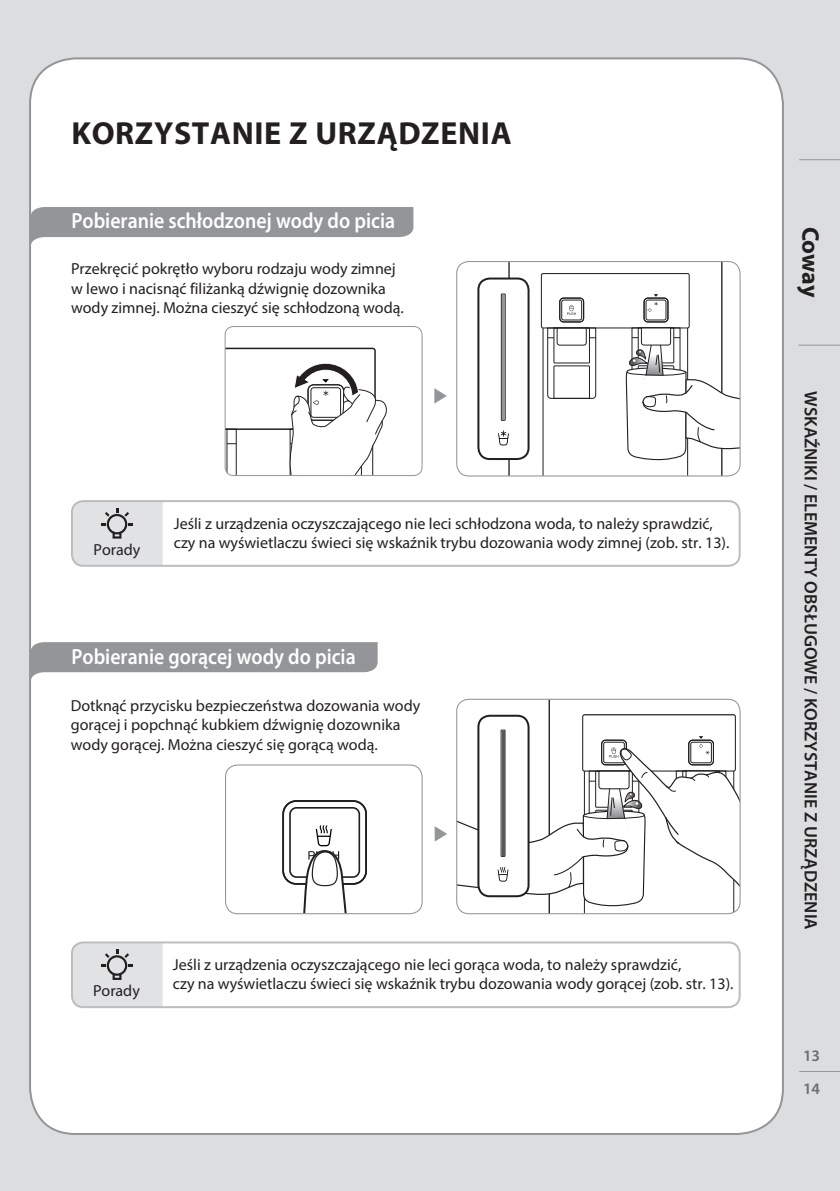
<style>
.page{position:relative;width:840px;height:1191px;background:#fff}
.page>*{position:absolute;margin:0;border:0;box-sizing:border-box;transform-origin:0 0}
.Heading_level1{font:700 32px "Myriad Pro";letter-spacing:.02em;color:#231f20}
.Section_level1{font:700 24px "Myriad Pro";letter-spacing:-.01em;color:#231f20}
.t1{font:600 22px "Myriad Pro";color:#fff;scale:.9 1}
.t2{font:20.2px "Yoon Gothic L";color:#939598;scale:.95 1}
.Section_level2{font:600 18px "Myriad Pro";color:#231f20}
.Body_level1{font:16px/19.2px "Myriad Pro";color:#231f20}
.Step_list{font:16px/19.2px "Myriad Pro";color:#231f20}
.t3{font:600 16px "Myriad Pro";color:#6c6d70}
</style>
<div class="page">
<div style="left:0;top:0;width:839px;height:1191px;background:#dcdddf"></div>
<div style="left:30px;top:58px;width:752px;height:1076px;background:#fff;border-radius:45px"></div>
<hr style="left:798px;top:159px;width:41px;height:1px;background:#939598">
<hr style="left:798px;top:1071px;width:41px;height:1px;background:#939598">
<svg style="left:30px;top:207px;width:383px;height:40px"></svg>
<svg style="left:30px;top:642px;width:347px;height:40px"></svg>
<svg style="left:508px;top:263px;width:214px;height:211px"></svg>
<svg style="left:542px;top:273px;width:197px;height:203px"></svg>
<div style="left:456px;top:261px;width:284px;height:215px;border:1px solid #939598;border-radius:12px"></div>
<div style="left:478px;top:278px;width:50px;height:181px;background:#fff;border-radius:11px"></div>
<div style="left:477px;top:277px;width:52px;height:183px;border:2px solid #231f20;border-radius:11px"></div>
<div style="left:500px;top:294px;width:5px;height:126px;border:1px solid #231f20"></div>
<hr style="left:502px;top:295px;width:2px;height:124px;background:#939598">
<svg style="left:498px;top:430px;width:10px;height:15px"></svg>
<svg style="left:225px;top:326px;width:197px;height:149px"></svg>
<div style="left:225px;top:326px;width:197px;height:150px;border:1px solid #939598;border-radius:8px"></div>
<svg style="left:456px;top:714px;width:283px;height:199px"></svg>
<svg style="left:282px;top:800px;width:140px;height:113px"></svg>
<div style="left:225px;top:764px;width:197px;height:150px;border:1px solid #939598;border-radius:12px"></div>
<div style="left:71px;top:500px;width:669px;height:67px;border:2px solid #bcbdc0;border-radius:11px"></div>
<div style="left:71px;top:941px;width:669px;height:67px;border:2px solid #bcbdc0;border-radius:11px"></div>
<svg style="left:72px;top:501px;width:91px;height:65px;background:#d8d9db"></svg>
<svg style="left:72px;top:942px;width:91px;height:65px;background:#d8d9db"></svg>
<hr style="left:798px;top:345px;width:41px;height:1px;background:#939598">
<p class="Heading_level1" style="left:71px;top:112px;width:441px">KORZYSTANIE Z URZĄDZENIA</p>
<p class="t1" style="left:71px;top:207px;width:361px">Pobieranie schłodzonej wody do picia</p>
<p class="Step_list" style="left:71px;top:259px;width:334px">Przekręcić pokrętło wyboru rodzaju wody zimnej w lewo i nacisnąć filiżanką dźwignię dozownika wody zimnej. Można cieszyć się schłodzoną wodą.</p>
<p class="t2" style="left:432px;top:378px;width:17px">▶</p>
<p class="Body_level1" style="left:93px;top:539px;width:48px">Porady</p>
<p class="Body_level1" style="left:174px;top:513px;width:556px">Jeśli z urządzenia oczyszczającego nie leci schłodzona woda, to należy sprawdzić, czy na wyświetlaczu świeci się wskaźnik trybu dozowania wody zimnej (zob. str. 13).</p>
<p class="t1" style="left:71px;top:642px;width:317px">Pobieranie gorącej wody do picia</p>
<p class="Step_list" style="left:71px;top:696px;width:351px">Dotknąć przycisku bezpieczeństwa dozowania wody gorącej i popchnąć kubkiem dźwignię dozownika wody gorącej. Można cieszyć się gorącą wodą.</p>
<p class="t2" style="left:433px;top:816px;width:17px">▶</p>
<p class="Body_level1" style="left:93px;top:981px;width:48px">Porady</p>
<p class="Body_level1" style="left:173px;top:954px;width:561px">Jeśli z urządzenia oczyszczającego nie leci gorąca woda, to należy sprawdzić,<br>czy na wyświetlaczu świeci się wskaźnik trybu dozowania wody gorącej (zob. str. 13).</p>
<p class="Section_level1" style="left:825px;top:227px;width:72px;rotate:90deg">Coway</p>
<p class="Section_level2" style="left:821px;top:391px;width:540px;rotate:90deg">WSKAŹNIKI / ELEMENTY OBSŁUGOWE / KORZYSTANIE Z URZĄDZENIA</p>
<p class="t3" style="left:802px;top:1045px;width:19px">13</p>
<p class="t3" style="left:802px;top:1078px;width:19px">14</p>
</div>
